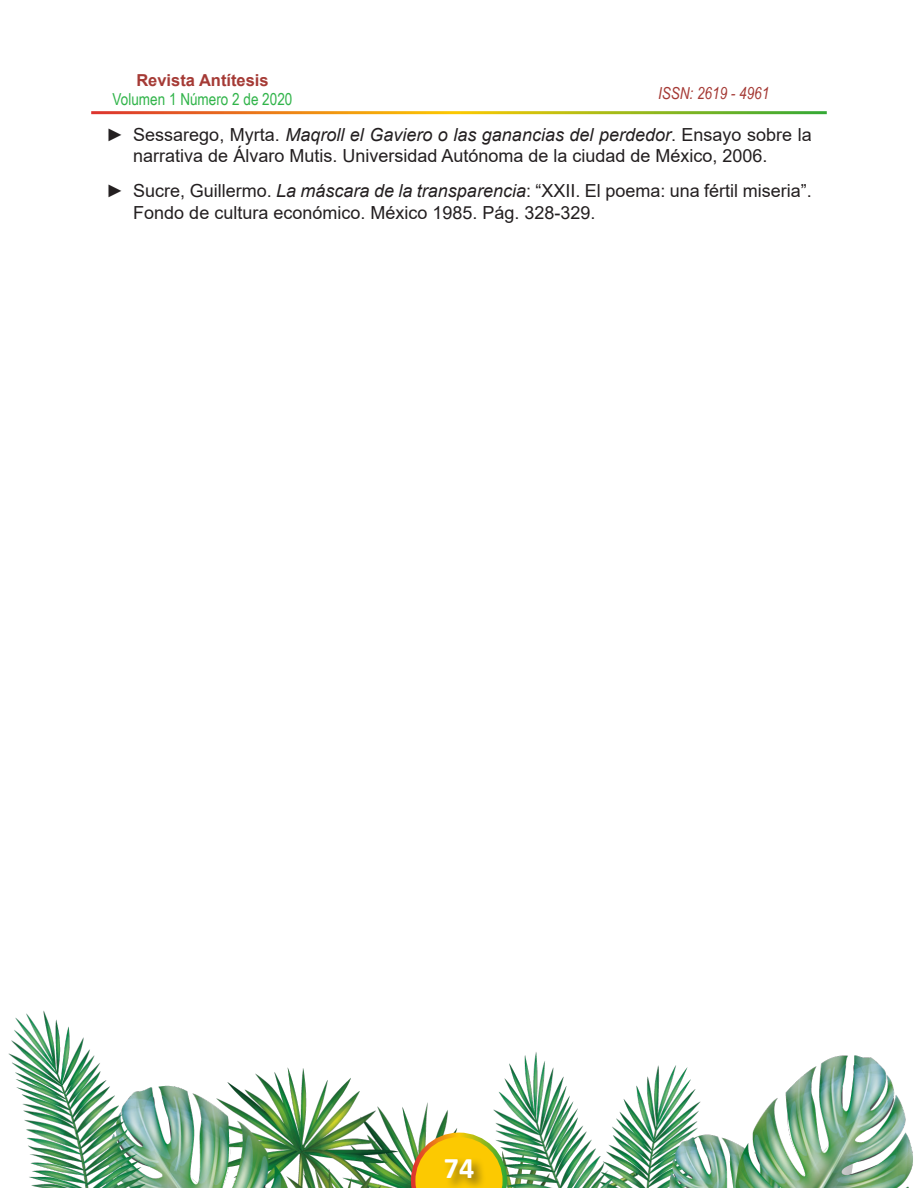
<style>
.page{position:relative;width:918px;height:1188px;background:#fff}
.page>*{position:absolute;margin:0;border:0;box-sizing:border-box;transform-origin:0 0}
.t1{font:700 30px "Calibri";color:#fff}
.t2{font:18px/21.6px "Arial";color:#231f20}
.t3{font:16.5px "Arial Narrow";color:#31b44a}
.t4{font:700 16.5px "Arial";color:#a53a35}
.t5{font:italic 16.5px "Arial Narrow";color:#a53a35}
.s1{font-style:italic}
</style>
<div class="page">
<img style="left:8px;top:1010px;width:905px;height:178px">
<svg style="left:411px;top:1133px;width:96px;height:55px;background:#dec034"></svg>
<div style="left:443px;top:1157px;width:44px;height:31px;background:#231f20;opacity:.54"></div>
<p class="t4" style="left:136px;top:68px;width:134px">Revista Antítesis</p>
<p class="t3" style="left:113px;top:88px;width:181px">Volumen 1 Número 2 de 2020</p>
<p class="t5" style="left:658px;top:81px;width:113px">ISSN: 2619 - 4961</p>
<p class="t2" style="left:133px;top:123px;width:680px;text-indent:-27px">► Sessarego, Myrta. <span class="s1">Maqroll el Gaviero o las ganancias del perdedor</span>. Ensayo sobre la narrativa de Álvaro Mutis. Universidad Autónoma de la ciudad de México, 2006.</p>
<p class="t2" style="left:133px;top:180px;width:680px;text-indent:-27px">► Sucre, Guillermo. <span class="s1">La máscara de la transparencia</span>: “XXII. El poema: una fértil miseria”.<br>Fondo de cultura económico. México 1985. Pág. 328-329.</p>
<h1 class="t1" style="left:444px;top:1147px;width:32px">74</h1>
</div>
